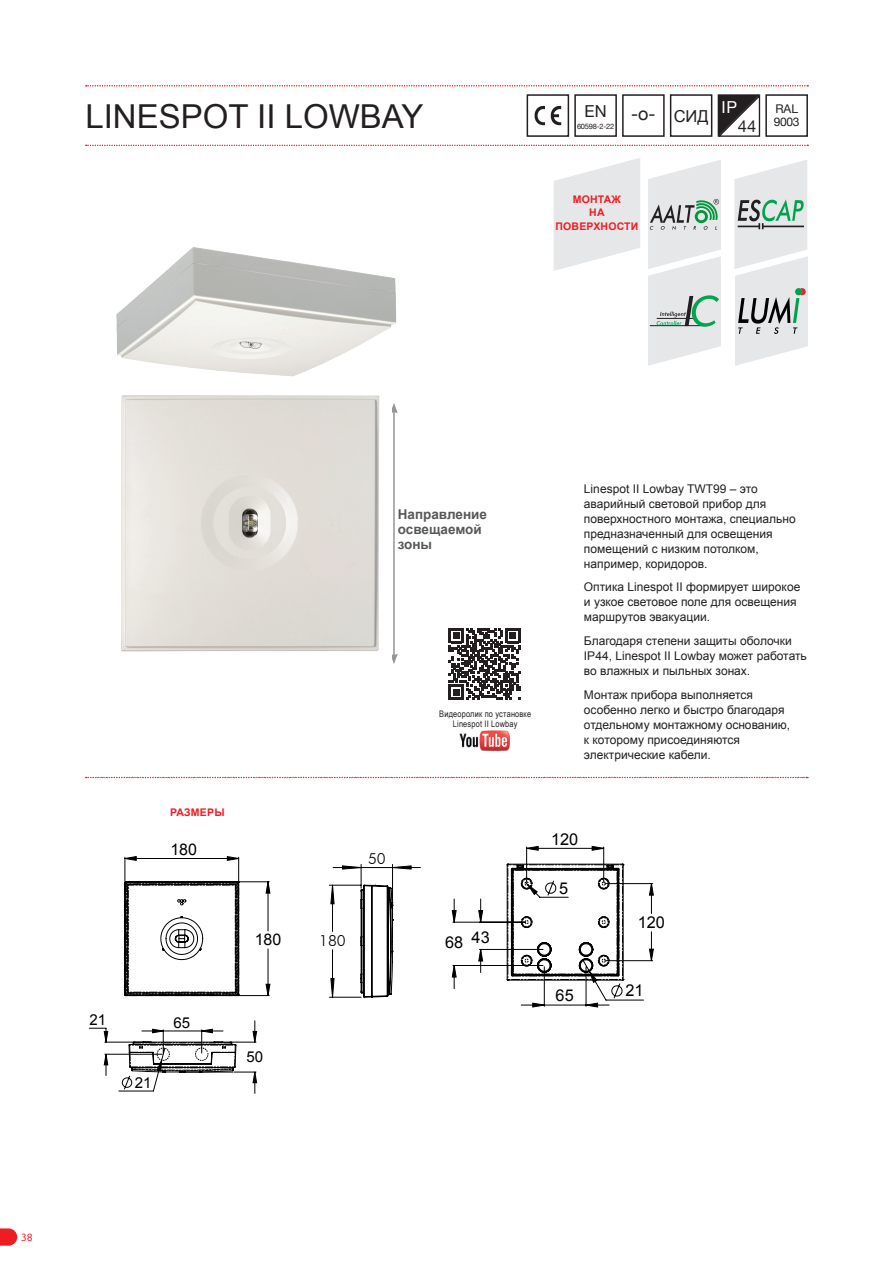
<style>
.page{position:relative;width:893px;height:1263px;background:#fff}
.page>*{position:absolute;margin:0;border:0;box-sizing:border-box;transform-origin:0 0}
.t1{font:33px "Arial";color:#231f20}
.t2{font:18px "Helvetica Neue";color:#231f20}
.t3{font:16.5px "Helvetica Neue";color:#231f20}
.t4{font:16.5px "Helvetica Neue";color:#fff}
.t5{font:16.35px "Arial";color:#000}
.t6{font:16.05px "Arial";color:#000}
.t7{font:300 15.3px "Futura BT";color:#000001}
.t8{font:15px "Arial";color:#000}
.t9{font:700 13.5px/15px "Arial";color:#57585a}
.t10{font:12px/15px "Arial";color:#231f20}
.t11{font:12px/13.5px "Helvetica Neue";letter-spacing:-.03em;color:#231f20}
.t12{font:700 10.5px/13.5px "Arial";letter-spacing:.02em;color:#ee1d23;text-align:center}
.t13{font:500 9.75px "Semplicita Pro";color:#ee1d23}
.t14{font:9px/10.5px "Arial Narrow";letter-spacing:.02em;color:#231f20;text-align:center}
.t15{font:7.5px "Helvetica Neue";letter-spacing:-.03em;color:#231f20}
.s1{font-family:"Arial";font-size:16.5px}
</style>
<div class="page">
<svg style="left:0;top:1228px;width:17px;height:18px"></svg>
<svg style="left:86px;top:777px;width:722px;height:1px"></svg>
<hr style="left:393px;top:411px;width:2px;height:245px;background:#939598">
<svg style="left:392px;top:403px;width:6px;height:10px"></svg>
<svg style="left:392px;top:654px;width:6px;height:10px"></svg>
<svg style="left:648px;top:160px;width:73px;height:206px;background:#dae0de"></svg>
<svg style="left:734px;top:160px;width:74px;height:206px;background:#d6dbda"></svg>
<svg style="left:86px;top:85px;width:722px;height:1px"></svg>
<svg style="left:86px;top:145px;width:722px;height:1px"></svg>
<svg style="left:554px;top:158px;width:86px;height:113px"></svg>
<img style="left:460px;top:730px;width:49px;height:20px">
<svg style="left:449px;top:628px;width:71px;height:72px"></svg>
<img style="left:121px;top:395px;width:259px;height:257px">
<img style="left:116px;top:247px;width:281px;height:130px">
<svg style="left:125px;top:856px;width:145px;height:140px"></svg>
<svg style="left:89px;top:1020px;width:168px;height:73px"></svg>
<svg style="left:452px;top:846px;width:202px;height:161px"></svg>
<hr style="left:329px;top:997px;width:32px;height:1px;background:#000001">
<hr style="left:329px;top:885px;width:32px;height:1px;background:#000001">
<svg style="left:330px;top:864px;width:90px;height:134px"></svg>
<div style="left:765px;top:94px;width:43px;height:43px;border:2px solid #231f20"></div>
<div style="left:574px;top:94px;width:43px;height:43px;border:2px solid #231f20"></div>
<div style="left:527px;top:94px;width:42px;height:43px;border:2px solid #231f20"></div>
<svg style="left:534px;top:105px;width:27px;height:21px"></svg>
<svg style="left:717px;top:94px;width:44px;height:43px"></svg>
<div style="left:622px;top:94px;width:43px;height:43px;border:2px solid #231f20"></div>
<div style="left:670px;top:94px;width:42px;height:43px;border:2px solid #231f20"></div>
<h1 class="t1" style="left:85px;top:94px;width:340px">LINESPOT II LOWBAY</h1>
<h3 class="t3" style="left:585px;top:101px;width:23px">EN</h3>
<p class="t15" style="left:577px;top:122px;width:39px">60598-2-22</p>
<h2 class="t2" style="left:631px;top:103px;width:79px">-o- <span class="s1">СИД</span></h2>
<h3 class="t4" style="left:722px;top:97px;width:17px">IP</h3>
<h3 class="t3" style="left:738px;top:117px;width:20px">44</h3>
<p class="t11" style="left:774px;top:102px;width:27px">RAL<br>9003</p>
<p class="t12" style="left:555px;top:193px;width:85px">МОНТАЖ<br>НА<br>ПОВЕРХНОСТИ</p>
<p class="t8" style="left:89px;top:1010px;width:18px">21</p>
<p class="t12" style="left:170px;top:806px;width:56px">РАЗМЕРЫ</p>
<h3 class="t6" style="left:170px;top:839px;width:28px">180</h3>
<p class="t8" style="left:135px;top:1072px;width:18px">21</p>
<p class="t8" style="left:174px;top:1012px;width:18px">65</p>
<h3 class="t6" style="left:255px;top:929px;width:28px">180</h3>
<p class="t8" style="left:246px;top:1047px;width:18px">50</p>
<p class="t9" style="left:398px;top:507px;width:91px">Направление освещаемой зоны</p>
<p class="t14" style="left:439px;top:708px;width:93px">Видеоролик по установке<br>Linespot II Lowbay</p>
<p class="t10" style="left:584px;top:481px;width:213px">Linespot II Lowbay TWT99 – это аварийный световой прибор для поверхностного монтажа, специально предназначенный для освещения помещений с низким потолком, например, коридоров.</p>
<p class="t10" style="left:584px;top:580px;width:218px">Оптика Linespot II формирует широкое и узкое световое поле для освещения маршрутов эвакуации.</p>
<p class="t10" style="left:584px;top:633px;width:224px">Благодаря степени защиты оболочки<br>IP44, Linespot II Lowbay может работать во влажных и пыльных зонах.</p>
<p class="t10" style="left:584px;top:687px;width:208px">Монтаж прибора выполняется особенно легко и быстро благодаря отдельному монтажному основанию, к которому присоединяются электрические кабели.</p>
<p class="t7" style="left:368px;top:849px;width:19px">50</p>
<p class="t7" style="left:319px;top:931px;width:28px">180</p>
<h3 class="t5" style="left:445px;top:931px;width:20px">68</h3>
<h3 class="t5" style="left:472px;top:926px;width:20px">43</h3>
<h3 class="t5" style="left:551px;top:828px;width:29px">120</h3>
<h3 class="t5" style="left:559px;top:877px;width:11px">5</h3>
<h3 class="t5" style="left:556px;top:985px;width:20px">65</h3>
<h3 class="t5" style="left:638px;top:912px;width:29px">120</h3>
<h3 class="t5" style="left:625px;top:980px;width:20px">21</h3>
<p class="t13" style="left:21px;top:1230px;width:13px">38</p>
</div>
